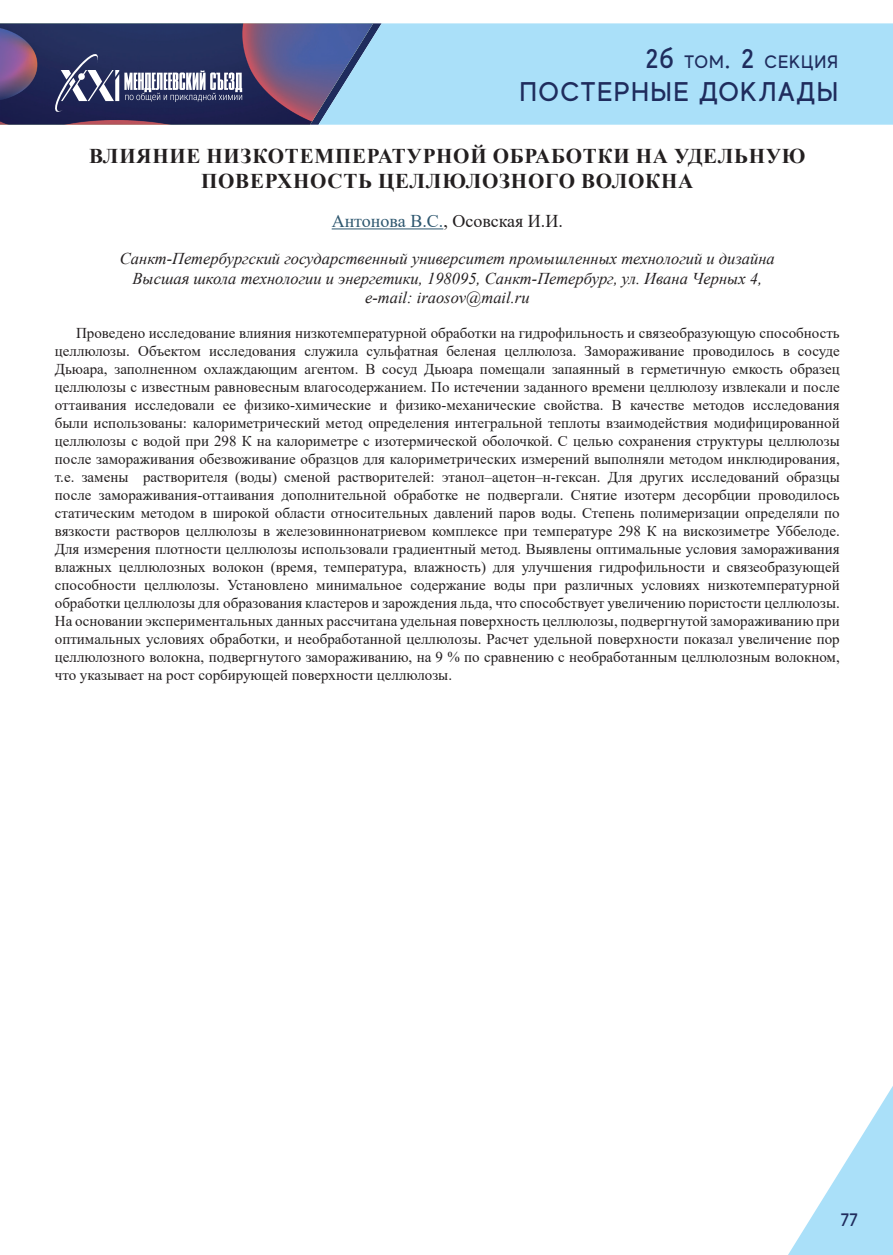
<style>
.page{position:relative;width:893px;height:1255px;background:#fff}
.page>*{position:absolute;margin:0;border:0;box-sizing:border-box;transform-origin:0 0}
.t1{font:500 27px "MADE Evolve Sans";letter-spacing:.05em;color:#1f2c5d}
.t2{font:700 21px/25.2px "Times New Roman";letter-spacing:.035em;color:#231f20;text-align:center}
.t3{font:18px "Times New Roman";color:#231f20}
.t4{font:500 18px "MADE Evolve Sans";letter-spacing:.05em;color:#1f2c5d}
.t5{font:italic 16.5px/19.8px "Times New Roman";color:#231f20;text-align:center}
.t6{font:15px/18px "Times New Roman";color:#231f20;text-align:justify}
.s1{font-size:27px}
.s2{color:#2e576f}
</style>
<div class="page">
<div style="left:382px;top:23px;width:511px;height:102px;background:#aae0f9"></div>
<svg style="left:788px;top:1086px;width:105px;height:168px"></svg>
<svg style="left:0;top:23px;width:382px;height:102px;background:#51547e"></svg>
<hr style="left:332px;top:228px;width:111px;height:1px;background:#2e576f">
<p class="t4" style="left:645px;top:51px;width:194px"><span class="s1">2б</span> ТОМ<span class="s1">. 2</span> СЕКЦИЯ</p>
<h1 class="t1" style="left:520px;top:74px;width:320px">ПОСТЕРНЫЕ ДОКЛАДЫ</h1>
<h2 class="t2" style="left:89px;top:143px;width:718px">ВЛИЯНИЕ НИЗКОТЕМПЕРАТУРНОЙ ОБРАБОТКИ НА УДЕЛЬНУЮ<br>ПОВЕРХНОСТЬ ЦЕЛЛЮЛОЗНОГО ВОЛОКНА</h2>
<p class="t3" style="left:332px;top:208px;width:233px"><span class="s2">Антонова В.С.</span>, Осовская И.И.</p>
<p class="t5" style="left:120px;top:248px;width:656px">Санкт-Петербургский государственный университет промышленных технологий и дизайна<br>Высшая школа технологии и энергетики, 198095, Санкт-Петербург, ул. Ивана Черных 4, e-mail: iraosov@mail.ru</p>
<p class="t6" style="left:55px;top:323px;width:786px;text-indent:21px">Проведено исследование влияния низкотемпературной обработки на гидрофильность и связеобразующую способность целлюлозы. Объектом исследования служила сульфатная беленая целлюлоза. Замораживание проводилось в сосуде Дьюара, заполненном охлаждающим агентом. В сосуд Дьюара помещали запаянный в герметичную емкость образец целлюлозы с известным равновесным влагосодержанием. По истечении заданного времени целлюлозу извлекали и после оттаивания исследовали ее физико-химические и физико-механические свойства. В качестве методов исследования были использованы: калориметрический метод определения интегральной теплоты взаимодействия модифицированной целлюлозы с водой при 298 К на калориметре с изотермической оболочкой. С целью сохранения структуры целлюлозы после замораживания обезвоживание образцов для калориметрических измерений выполняли методом инклюдирования, т.е. замены растворителя (воды) сменой растворителей: этанол–ацетон–н-гексан. Для других исследований образцы после замораживания-оттаивания дополнительной обработке не подвергали. Снятие изотерм десорбции проводилось статическим методом в широкой области относительных давлений паров воды. Степень полимеризации определяли по вязкости растворов целлюлозы в железовиннонатриевом комплексе при температуре 298 К на вискозиметре Уббелоде.<br>Для измерения плотности целлюлозы использовали градиентный метод. Выявлены оптимальные условия замораживания влажных целлюлозных волокон (время, температура, влажность) для улучшения гидрофильности и связеобразующей способности целлюлозы. Установлено минимальное содержание воды при различных условиях низкотемпературной обработки целлюлозы для образования кластеров и зарождения льда, что способствует увеличению пористости целлюлозы.<br>На основании экспериментальных данных рассчитана удельная поверхность целлюлозы, подвергнутой замораживанию при оптимальных условиях обработки, и необработанной целлюлозы. Расчет удельной поверхности показал увеличение пор целлюлозного волокна, подвергнутого замораживанию, на 9 % по сравнению с необработанным целлюлозным волокном, что указывает на рост сорбирующей поверхности целлюлозы.</p>
<p class="t4" style="left:841px;top:1208px;width:18px">77</p>
</div>
